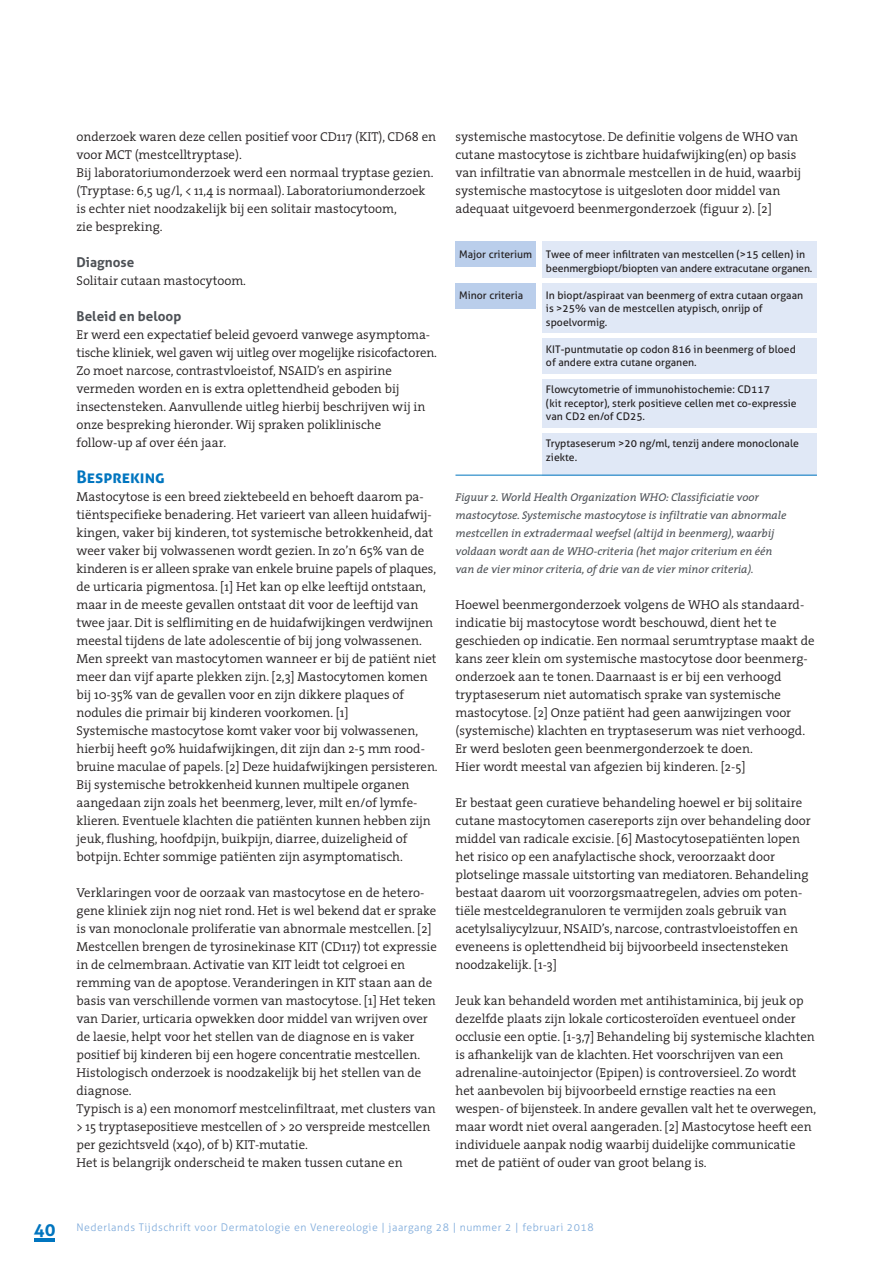
<style>
.page{position:relative;width:893px;height:1263px;background:#fff}
.page>*{position:absolute;margin:0;border:0;box-sizing:border-box;transform-origin:0 0}
.t1{font:700 17.25px "Aller";color:#0075bf}
.t2{font:700 13.5px "Aller";color:#4d5156}
.t3{font:300 12.9px/18px "The Serif";color:#231f20}
.t4{font:italic 11.25px/18px "The Serif";color:#4d5156}
.t5{font:10.5px/13.5px "Aller";color:#231f20}
.t6{font:300 10.5px "Aller";letter-spacing:.05em;color:#7ca9da}
.s1{font-weight:700;font-size:18px;color:#0075bf}
</style>
<div class="page">
<hr style="left:34px;top:1238px;width:21px;height:3px;background:#0075bf">
<div style="left:455px;top:241px;width:81px;height:26px;background:#baceeb"></div>
<div style="left:455px;top:283px;width:81px;height:26px;background:#baceeb"></div>
<div style="left:542px;top:241px;width:274px;height:234px;background:#e0e8f6"></div>
<hr style="left:539px;top:279px;width:279px;height:4px;background:#fff">
<div style="left:539px;top:333px;width:278px;height:5px;background:#fff"></div>
<div style="left:540px;top:374px;width:278px;height:5px;background:#fff"></div>
<div style="left:539px;top:428px;width:278px;height:5px;background:#fff"></div>
<hr style="left:455px;top:475px;width:362px;height:1px;background:#0075bf">
<p class="t3" style="left:77px;top:129px;width:361px">onderzoek waren deze cellen positief voor CD117 (KIT), CD68 en voor MCT (mestcelltryptase).<br>Bij laboratoriumonderzoek werd een normaal tryptase gezien. (Tryptase: 6,5 ug/l, &lt; 11,4 is normaal). Laboratoriumonderzoek is echter niet noodzakelijk bij een solitair mastocytoom,<br>zie bespreking.</p>
<p class="t2" style="left:77px;top:257px;width:59px">Diagnose</p>
<p class="t3" style="left:77px;top:273px;width:171px">Solitair cutaan mastocytoom.</p>
<p class="t2" style="left:77px;top:311px;width:106px">Beleid en beloop</p>
<p class="t3" style="left:77px;top:327px;width:362px">Er werd een expectatief beleid gevoerd vanwege asymptoma&shy;tische kliniek, wel gaven wij uitleg over mogelijke risicofactoren.<br>Zo moet narcose, contrastvloeistof, NSAID’s en aspirine vermeden worden en is extra oplettendheid geboden bij insectensteken. Aanvullende uitleg hierbij beschrijven wij in onze bespreking hieronder. Wij spraken poliklinische follow-up af over één jaar.</p>
<h1 class="t1" style="left:77px;top:470px;width:90px">Bespreking</h1>
<p class="t3" style="left:77px;top:489px;width:363px">Mastocytose is een breed ziektebeeld en behoeft daarom pa&shy;tiëntspecifieke benadering. Het varieert van alleen huidafwij&shy;kingen, vaker bij kinderen, tot systemische betrokkenheid, dat weer vaker bij volwassenen wordt gezien. In zo’n 65% van de kinderen is er alleen sprake van enkele bruine papels of plaques, de urticaria pigmentosa. [1] Het kan op elke leeftijd ontstaan, maar in de meeste gevallen ontstaat dit voor de leeftijd van twee jaar. Dit is selflimiting en de huidafwijkingen verdwijnen meestal tijdens de late adolescentie of bij jong volwassenen.<br>Men spreekt van mastocytomen wanneer er bij de patiënt niet meer dan vijf aparte plekken zijn. [2,3] Mastocytomen komen bij 10-35% van de gevallen voor en zijn dikkere plaques of nodules die primair bij kinderen voorkomen. [1]<br>Systemische mastocytose komt vaker voor bij volwassenen, hierbij heeft 90% huidafwijkingen, dit zijn dan 2-5 mm rood&shy;bruine maculae of papels. [2] Deze huidafwijkingen persisteren.<br>Bij systemische betrokkenheid kunnen multipele organen aangedaan zijn zoals het beenmerg, lever, milt en/of lymfe&shy;klieren. Eventuele klachten die patiënten kunnen hebben zijn jeuk, flushing, hoofdpijn, buikpijn, diarree, duizeligheid of botpijn. Echter sommige patiënten zijn asymptomatisch.</p>
<p class="t3" style="left:77px;top:885px;width:362px">Verklaringen voor de oorzaak van mastocytose en de hetero&shy;gene kliniek zijn nog niet rond. Het is wel bekend dat er sprake is van monoclonale proliferatie van abnormale mestcellen. [2] Mestcellen brengen de tyrosinekinase KIT (CD117) tot expressie in de celmembraan. Activatie van KIT leidt tot celgroei en remming van de apoptose. Veranderingen in KIT staan aan de basis van verschillende vormen van mastocytose. [1] Het teken van Darier, urticaria opwekken door middel van wrijven over de laesie, helpt voor het stellen van de diagnose en is vaker positief bij kinderen bij een hogere concentratie mestcellen.<br>Histologisch onderzoek is noodzakelijk bij het stellen van de diagnose.<br>Typisch is a) een monomorf mestcelinfiltraat, met clusters van &gt; 15 tryptasepositieve mestcellen of &gt; 20 verspreide mestcellen per gezichtsveld (x40), of b) KIT-mutatie.<br>Het is belangrijk onderscheid te maken tussen cutane en</p>
<p class="t3" style="left:455px;top:129px;width:347px">systemische mastocytose. De definitie volgens de WHO van cutane mastocytose is zichtbare huidafwijking(en) op basis van infiltratie van abnormale mestcellen in de huid, waarbij systemische mastocytose is uitgesloten door middel van adequaat uitgevoerd beenmergonderzoek (figuur 2). [2]</p>
<p class="t5" style="left:459px;top:249px;width:74px">Major criterium</p>
<p class="t5" style="left:546px;top:249px;width:268px">Twee of meer infiltraten van mestcellen (&gt;15 cellen) in beenmergbiopt/biopten van andere extracutane organen.</p>
<p class="t5" style="left:459px;top:290px;width:65px">Minor criteria</p>
<p class="t5" style="left:546px;top:290px;width:259px">In biopt/aspiraat van beenmerg of extra cutaan orgaan is &gt;25% van de mestcellen atypisch, onrijp of spoelvormig.</p>
<p class="t5" style="left:546px;top:344px;width:251px">KIT-puntmutatie op codon 816 in beenmerg of bloed of andere extra cutane organen.</p>
<p class="t5" style="left:546px;top:384px;width:252px">Flowcytometrie of immunohistochemie: CD117<br>(kit receptor), sterk positieve cellen met co-expressie van CD2 en/of CD25.</p>
<p class="t5" style="left:546px;top:438px;width:255px">Tryptaseserum &gt;20 ng/ml, tenzij andere monoclonale ziekte.</p>
<p class="t4" style="left:455px;top:489px;width:332px">Figuur 2. World Health Organization WHO: Classificiatie voor mastocytose. Systemische mastocytose is infiltratie van abnormale mestcellen in extradermaal weefsel (altijd in beenmerg), waarbij voldaan wordt aan de WHO-criteria (het major criterium en één van de vier minor criteria, of drie van de vier minor criteria).</p>
<p class="t3" style="left:455px;top:597px;width:361px">Hoewel beenmergonderzoek volgens de WHO als standaard&shy;indicatie bij mastocytose wordt beschouwd, dient het te geschieden op indicatie. Een normaal serumtryptase maakt de kans zeer klein om systemische mastocytose door beenmerg&shy;onderzoek aan te tonen. Daarnaast is er bij een verhoogd tryptaseserum niet automatisch sprake van systemische mastocytose. [2] Onze patiënt had geen aanwijzingen voor (systemische) klachten en tryptaseserum was niet verhoogd.<br>Er werd besloten geen beenmergonderzoek te doen.<br>Hier wordt meestal van afgezien bij kinderen. [2-5]</p>
<p class="t3" style="left:455px;top:795px;width:357px">Er bestaat geen curatieve behandeling hoewel er bij solitaire cutane mastocytomen casereports zijn over behandeling door middel van radicale excisie. [6] Mastocytosepatiënten lopen het risico op een anafylactische shock, veroorzaakt door plotselinge massale uitstorting van mediatoren. Behandeling bestaat daarom uit voorzorgsmaatregelen, advies om poten&shy;tiële mestceldegranuloren te vermijden zoals gebruik van acetylsaliycylzuur, NSAID’s, narcose, contrastvloeistoffen en eveneens is oplettendheid bij bijvoorbeeld insectensteken noodzakelijk. [1-3]</p>
<p class="t3" style="left:455px;top:993px;width:362px">Jeuk kan behandeld worden met antihistaminica, bij jeuk op dezelfde plaats zijn lokale corticosteroïden eventueel onder occlusie een optie. [1-3,7] Behandeling bij systemische klachten is afhankelijk van de klachten. Het voorschrijven van een adrenaline-autoinjector (Epipen) is controversieel. Zo wordt het aanbevolen bij bijvoorbeeld ernstige reacties na een wespen- of bijensteek. In andere gevallen valt het te overwegen, maar wordt niet overal aangeraden. [2] Mastocytose heeft een individuele aanpak nodig waarbij duidelijke communicatie met de patiënt of ouder van groot belang is.</p>
<p class="t6" style="left:34px;top:1223px;width:561px"><span class="s1">40</span> Nederlands Tijdschrift voor Dermatologie en Venereologie | jaargang 28 | nummer 2 | februari 2018</p>
</div>
